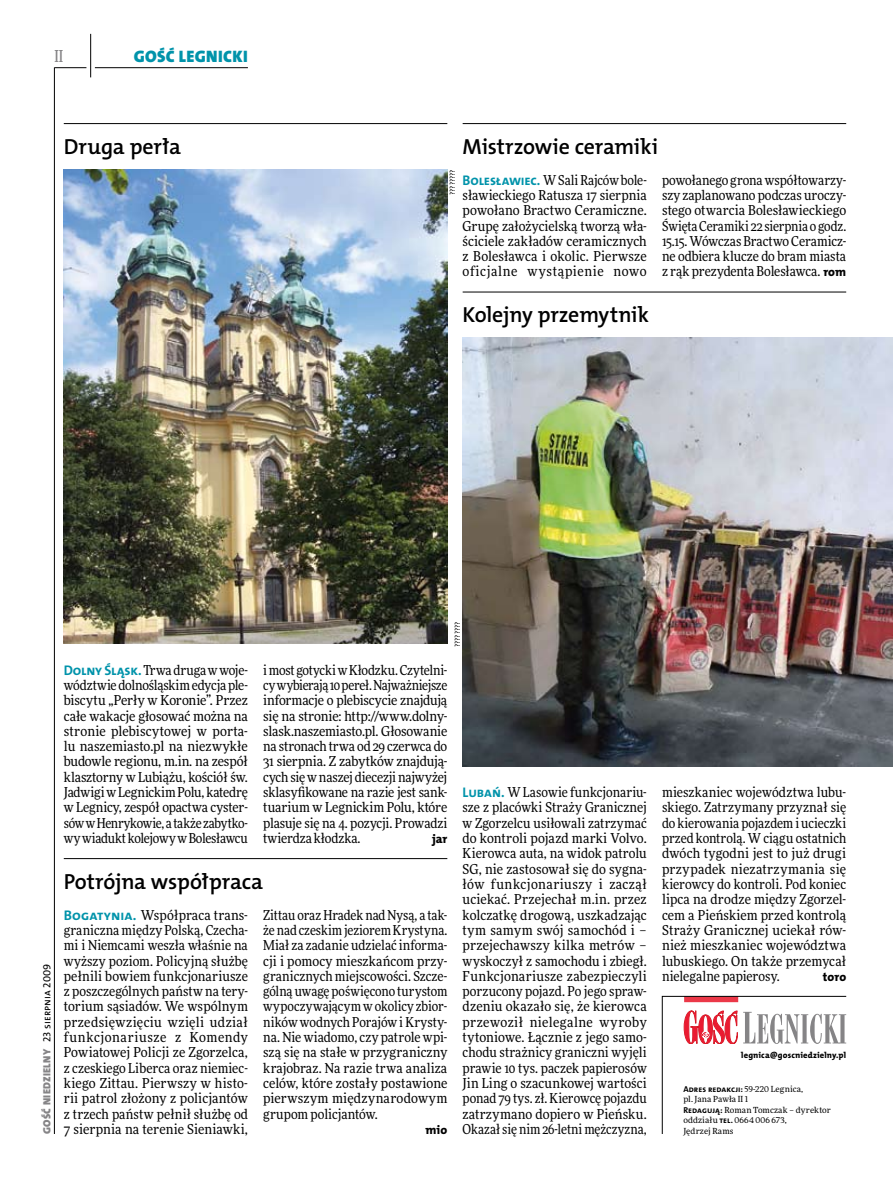
<style>
.page{position:relative;width:893px;height:1191px;background:#fff}
.page>*{position:absolute;margin:0;border:0;box-sizing:border-box;transform-origin:0 0}
.t1{font:21.9px "The Mix HP6 Se Bld";letter-spacing:-.01em;color:#000}
.t2{font:16.65px "The Mix HP9 Blk";letter-spacing:.02em;color:#0093aa}
.t3{font:500 16.5px "Freeday Narrow";color:#858486;scale:.9 1}
.t4{font:13.65px/15.3px "Freeday Narrow News";color:#000;text-align:justify}
.t5{font:12.3px "The Mix HP8 Ex Bld";color:#000}
.t6{font:10.5px "The Mix HP9 Blk";letter-spacing:.025em;color:#858486}
.t7{font:8.55px "The Mix HP7 Bld";letter-spacing:.005em;color:#000}
.t8{font:8.55px "The Mix HP8 Ex Bld";letter-spacing:.02em;color:#000}
.t9{font:8.4px/10.5px "Freeday News";letter-spacing:.015em;color:#000}
.t10{font:7.2px "The Mix HP5 Plain";color:#000}
.s1{font-family:"The Mix HP7 Bld";font-size:13.95px;color:#0093aa}
.s2{font-family:"The Mix HP8 Ex Bld";font-size:12.3px}
.s3{font-family:"The Mix HP5 Plain";color:#000}
.s4{font-family:"Freeday News";font-size:8.4px}
.s5{font-family:"The Mix HP7 Bld";font-size:8.55px}
</style>
<div class="page">
<hr style="left:54px;top:67px;width:1px;height:1067px;background:#000">
<hr style="left:90px;top:34px;width:1px;height:43px;background:#000">
<hr style="left:54px;top:67px;width:32px;height:1px;background:#000">
<hr style="left:95px;top:67px;width:153px;height:1px;background:#000">
<hr style="left:64px;top:123px;width:383px;height:1px;background:#000">
<hr style="left:64px;top:858px;width:383px;height:1px;background:#000">
<hr style="left:463px;top:123px;width:383px;height:1px;background:#000">
<hr style="left:463px;top:292px;width:383px;height:1px;background:#000">
<img style="left:64px;top:169px;width:383px;height:475px">
<img style="left:463px;top:338px;width:430px;height:428px">
<svg style="left:662px;top:996px;width:185px;height:138px"></svg>
<p class="t3" style="left:54px;top:46px;width:11px">II</p>
<p class="t2" style="left:134px;top:46px;width:115px">GOŚĆ LEGN ICKI</p>
<h1 class="t1" style="left:64px;top:132px;width:119px">Druga perła</h1>
<h1 class="t1" style="left:463px;top:132px;width:197px">Mistrzowie ceramiki</h1>
<p class="t4" style="left:463px;top:172px;width:186px"><span class="s1">Bolesławiec.</span> WSali Rajców bole&shy;sławieckiego Ratusza 17 sierpnia powołano Bractwo Ceramiczne.<br>Grupę założycielską tworzą wła&shy;ściciele zakładów ceramicznych z Bolesławca i okolic. Pierwsze oficjalne wystąpienie nowo</p>
<p class="t4" style="left:662px;top:172px;width:186px">powołanego grona współtowarzy&shy;szy zaplanowano podczas uroczy&shy;stego otwarcia Bolesławieckiego Święta Ceramiki 22 sierpnia o godz.<br>15.15. Wówczas Bractwo Ceramicz&shy;ne odbiera klucze do bram miasta z rąk prezydenta Bolesławca. <span class="s2">rom</span></p>
<h1 class="t1" style="left:463px;top:301px;width:188px">Kolejny przemytnik</h1>
<p class="t10" style="left:448px;top:195px;width:27px;rotate:-90deg">????????</p>
<p class="t10" style="left:453px;top:647px;width:27px;rotate:-90deg">????????</p>
<p class="t6" style="left:40px;top:1134px;width:172px;rotate:-90deg">GOŚĆ NIEDZIELNY <span class="s3">23 sierpnia 2009</span></p>
<p class="t4" style="left:64px;top:662px;width:186px"><span class="s1">Dolny Śląsk.</span> Trwa druga wwoje&shy;wództwie dolnośląskim edycja ple&shy;biscytu „Perły w Koronie”. Przez całe wakacje głosować można na stronie plebiscytowej w porta&shy;lu naszemiasto.pl na niezwykłe budowle regionu, m.in. na zespół klasztorny w Lubiążu, kościół św.<br>Jadwigi wLegnickim Polu, katedrę w Legnicy, zespół opactwa cyster&shy;sów wHenrykowie, a także zabytko&shy;wy wiadukt kolejowy wBolesławcu</p>
<p class="t4" style="left:263px;top:662px;width:186px">imost gotycki wKłodzku. Czytelni&shy;cy wybierają 10 pereł. Najważniejsze informacje o plebiscycie znajdują się na stronie: http://www.dolny&shy;slask.naszemiasto.pl. Głosowanie na stronach trwa od 29 czerwca do 31 sierpnia. Z zabytków znajdują&shy;cych się w naszej diecezji najwyżej sklasyfikowane na razie jest sank&shy;tuarium w Legnickim Polu, które plasuje się na 4. pozycji. Prowadzi twierdza kłodzka.</p>
<p class="t5" style="left:432px;top:831px;width:17px">jar</p>
<h1 class="t1" style="left:64px;top:867px;width:201px">Potrójna współpraca</h1>
<p class="t4" style="left:64px;top:907px;width:186px"><span class="s1">Bogatynia.</span> Współpraca trans&shy;graniczna między Polską, Czecha&shy;mi i Niemcami weszła właśnie na wyższy poziom. Policyjną służbę pełnili bowiem funkcjonariusze z poszczególnych państw na tery&shy;torium sąsiadów. We wspólnym przedsięwzięciu wzięli udział funkcjonariusze z Komendy Powiatowej Policji ze Zgorzelca, z czeskiego Liberca oraz niemiec&shy;kiego Zittau. Pierwszy w histo&shy;rii patrol złożony z policjantów z trzech państw pełnił służbę od 7 sierpnia na terenie Sieniawki,</p>
<p class="t4" style="left:263px;top:907px;width:186px">Zittau oraz Hradek nad Nysą, a tak&shy;że nad czeskim jeziorem Krystyna.<br>Miał za zadanie udzielać informa&shy;cji i pomocy mieszkańcom przy&shy;granicznych miejscowości. Szcze&shy;gólną uwagę poświęcono turystom wypoczywającym w okolicy zbior&shy;ników wodnych Porajów i Krysty&shy;na. Nie wiadomo, czy patrole wpi&shy;szą się na stałe w przygraniczny krajobraz. Na razie trwa analiza celów, które zostały postawione pierwszym międzynarodowym grupom policjantów.</p>
<p class="t5" style="left:426px;top:1122px;width:23px">mio</p>
<p class="t4" style="left:463px;top:784px;width:186px"><span class="s1">Lubań.</span> W Lasowie funkcjonariu&shy;sze z placówki Straży Granicznej w Zgorzelcu usiłowali zatrzymać do kontroli pojazd marki Volvo.<br>Kierowca auta, na widok patrolu SG, nie zastosował się do sygna&shy;łów funkcjonariuszy i zaczął uciekać. Przejechał m.in. przez kolczatkę drogową, uszkadzając tym samym swój samochód i – przejechawszy kilka metrów – wyskoczył z samochodu i zbiegł.<br>Funkcjonariusze zabezpieczyli porzucony pojazd. Po jego spraw&shy;dzeniu okazało się, że kierowca przewoził nielegalne wyroby tytoniowe. Łącznie z jego samo&shy;chodu strażnicy graniczni wyjęli prawie 10 tys. paczek papierosów Jin Ling o szacunkowej wartości ponad 79 tys. zł. Kierowcę pojazdu zatrzymano dopiero w Pieńsku.<br>Okazał się nim 26-letni mężczyzna,</p>
<p class="t4" style="left:662px;top:784px;width:186px">mieszkaniec województwa lubu&shy;skiego. Zatrzymany przyznał się do kierowania pojazdem i ucieczki przed kontrolą. W ciągu ostatnich dwóch tygodni jest to już drugi przypadek niezatrzymania się kierowcy do kontroli. Pod koniec lipca na drodze między Zgorzel&shy;cem a Pieńskiem przed kontrolą Straży Granicznej uciekał rów&shy;nież mieszkaniec województwa lubuskiego. On także przemycał nielegalne papierosy.</p>
<p class="t5" style="left:823px;top:968px;width:25px">toro</p>
<p class="t8" style="left:741px;top:1050px;width:106px">legnica@goscniedzielny.pl</p>
<p class="t7" style="left:683px;top:1083px;width:121px">Adres redakcji: <span class="s4">59-220 Legnica,</span></p>
<p class="t9" style="left:683px;top:1094px;width:149px">pl. Jana Pawła II 1<br><span class="s5">Redagują:</span> Roman Tomczak – dyrektor oddziału <span class="s5">tel.</span> 0664 006 673,<br>Jędrzej Rams</p>
</div>
